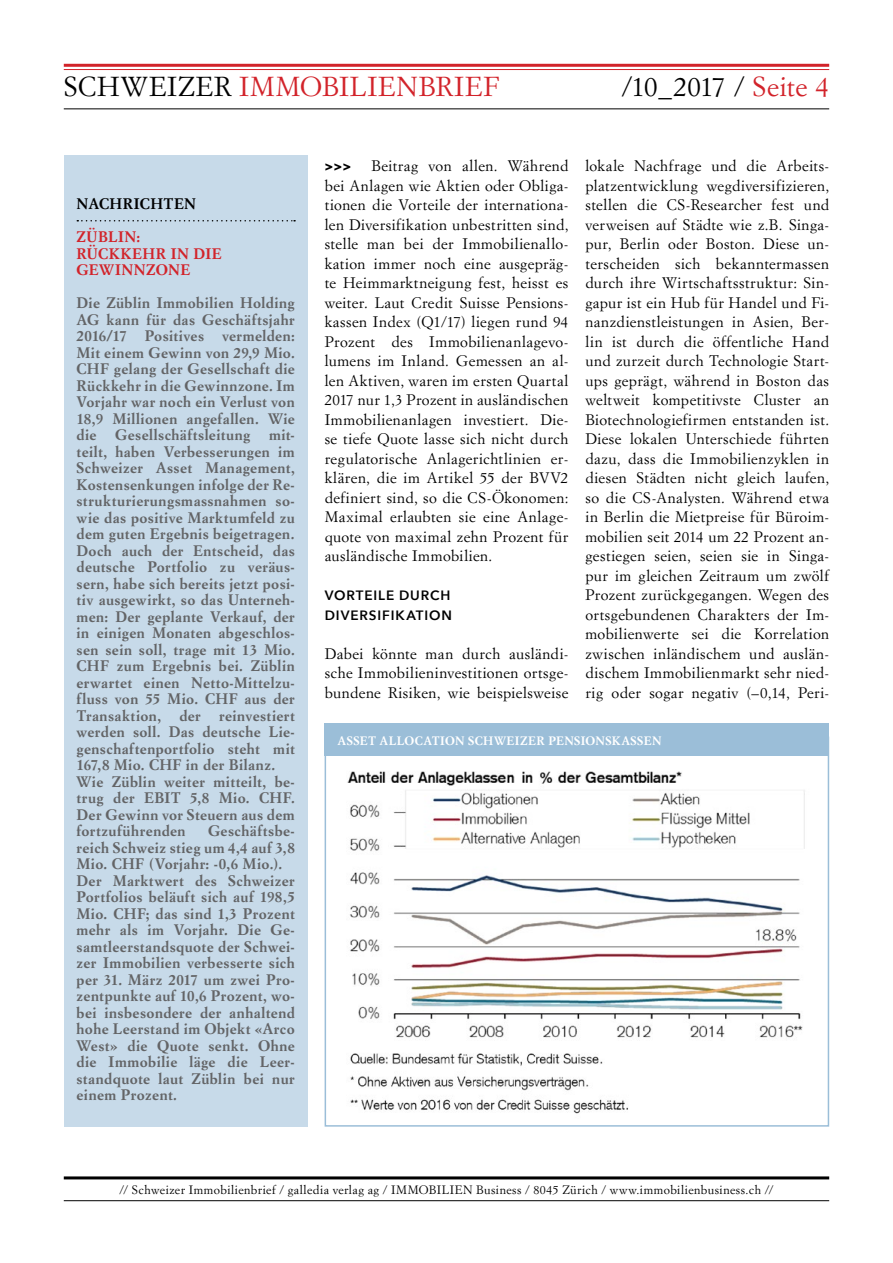
<style>
.page{position:relative;width:893px;height:1263px;background:#fff}
.page>*{position:absolute;margin:0;border:0;box-sizing:border-box;transform-origin:0 0}
.t1{font:27px "Simoncini Garamond Std";letter-spacing:.03em;color:#d2232a}
.t2{font:27px "Simoncini Garamond Std";letter-spacing:.005em;color:#000}
.t3{font:15px/19.5px "Simoncini Garamond Std";letter-spacing:.03em;color:#000;text-align:justify}
.t4{font:700 15px/16.5px "Simoncini Garamond Std";letter-spacing:.03em;color:#636466}
.t5{font:700 15px/16.5px "Simoncini Garamond Std";letter-spacing:.03em;color:#d2232a}
.t6{font:700 15px "Simoncini Garamond Std";letter-spacing:.03em;color:#000}
.t7{font:600 13.5px/19.5px "Avenir Next";letter-spacing:.065em;color:#000}
.t8{font:700 13.5px "Avenir Next";color:#000}
.t9{font:12px "Simoncini Garamond Std";letter-spacing:.04em;color:#000}
.t10{font:700 12px "Simoncini Garamond Std";letter-spacing:.03em;color:#fff}
.s1{color:#000}
.s2{color:#d2232a}
</style>
<div class="page">
<hr style="left:64px;top:1176px;width:765px;height:3px;background:#000">
<hr style="left:64px;top:1200px;width:765px;height:1px;background:#000">
<hr style="left:64px;top:64px;width:765px;height:3px;background:#d2232a">
<hr style="left:64px;top:69px;width:765px;height:1px;background:#d2232a">
<hr style="left:64px;top:108px;width:765px;height:1px;background:#000">
<div style="left:64px;top:155px;width:244px;height:972px;background:#c7dae9"></div>
<svg style="left:77px;top:220px;width:218px;height:1px"></svg>
<img style="left:347px;top:771px;width:458px;height:343px">
<div style="left:325px;top:724px;width:504px;height:32px;background:#9bbed8"></div>
<h1 class="t1" style="left:64px;top:70px;width:437px"><span class="s1">SCHWEIZER</span> IMMOBILIENBRIEF</h1>
<h1 class="t2" style="left:622px;top:70px;width:209px">/10_2017 / <span class="s2">Seite 4</span></h1>
<p class="t6" style="left:77px;top:195px;width:121px">NACHRICHTEN</p>
<p class="t5" style="left:77px;top:229px;width:147px">ZÜBLIN:<br>RÜCKKEHR IN DIE<br>GEWINNZONE</p>
<p class="t4" style="left:77px;top:295px;width:220px">Die Züblin Immobilien Holding<br>AG kann für das Geschäftsjahr<br>2016/17 Positives vermelden:<br>Mit einem Gewinn von 29,9 Mio.<br>CHF gelang der Gesellschaft die<br>Rückkehr in die Gewinnzone. Im<br>Vorjahr war noch ein Verlust von<br>18,9 Millionen angefallen. Wie die Gesellschäftsleitung mit&shy;teilt, haben Verbesserungen im<br>Schweizer Asset Management,<br>Kostensenkungen infolge der Re&shy;strukturierungsmassnahmen so&shy;wie das positive Marktumfeld zu dem guten Ergebnis beigetragen.<br>Doch auch der Entscheid, das deutsche Portfolio zu veräus&shy;sern, habe sich bereits jetzt posi&shy;tiv ausgewirkt, so das Unterneh&shy;men: Der geplante Verkauf, der in einigen Monaten abgeschlos&shy;sen sein soll, trage mit 13 Mio.<br>CHF zum Ergebnis bei. Züblin erwartet einen Netto-Mittelzu&shy;fluss von 55 Mio. CHF aus der<br>Transaktion, der reinvestiert werden soll. Das deutsche Lie&shy;genschaftenportfolio steht mit<br>167,8 Mio. CHF in der Bilanz.<br>Wie Züblin weiter mitteilt, be&shy;trug der EBIT 5,8 Mio. CHF.<br>Der Gewinn vor Steuern aus dem fortzuführenden</p>
<p class="t4" style="left:77px;top:823px;width:220px;text-indent:131px">Geschäftsbe&shy;reich Schweiz stieg um 4,4 auf 3,8<br>Mio. CHF (Vorjahr: -0,6 Mio.).<br>Der Marktwert des Schweizer<br>Portfolios beläuft sich auf 198,5<br>Mio. CHF; das sind 1,3 Prozent mehr als im Vorjahr. Die Ge&shy;samtleerstandsquote der Schwei&shy;zer Immobilien verbesserte sich per 31. März 2017 um zwei Pro&shy;zentpunkte auf 10,6 Prozent, wo&shy;bei insbesondere der anhaltend hohe Leerstand im Objekt «Arco<br>West» die Quote senkt. Ohne die Immobilie läge die Leer&shy;standquote laut Züblin bei nur einem Prozent.</p>
<p class="t3" style="left:325px;top:156px;width:245px;text-indent:47px">Beitrag von allen. Während bei Anlagen wie Aktien oder Obliga&shy;tionen die Vorteile der internationa&shy;len Diversifikation unbestritten sind, stelle man bei der Immobilienallo&shy;kation immer noch eine ausgepräg&shy;te Heimmarktneigung fest, heisst es weiter. Laut Credit Suisse Pensions&shy;kassen Index (Q1/17) liegen rund 94<br>Prozent des Immobilienanlagevo&shy;lumens im Inland. Gemessen an al&shy;len Aktiven, waren im ersten Quartal 2017 nur 1,3 Prozent in ausländischen Immobilienanlagen investiert. Die&shy;se tiefe Quote lasse sich nicht durch regulatorische Anlagerichtlinien er&shy;klären, die im Artikel 55 der BVV2 definiert sind, so die CS-Ökonomen:<br>Maximal erlaubten sie eine Anlage&shy;quote von maximal zehn Prozent für ausländische Immobilien.</p>
<p class="t7" style="left:325px;top:585px;width:129px">VORTEILE DURCH<br>DIVERSIFIKATION</p>
<p class="t3" style="left:325px;top:643px;width:245px">Dabei könnte man durch ausländi&shy;sche Immobilieninvestitionen ortsge&shy;bundene Risiken, wie beispielsweise</p>
<p class="t8" style="left:325px;top:155px;width:28px">&gt;&gt;&gt;</p>
<p class="t3" style="left:585px;top:156px;width:245px">lokale Nachfrage und die Arbeits&shy;platzentwicklung wegdiversifizieren, stellen die CS-Researcher fest und verweisen auf Städte wie z.B. Singa&shy;pur, Berlin oder Boston. Diese un&shy;terscheiden sich bekanntermassen durch ihre Wirtschaftsstruktur: Sin&shy;gapur ist ein Hub für Handel und Fi&shy;nanzdienstleistungen in Asien, Ber&shy;lin ist durch die öffentliche Hand und zurzeit durch Technologie Start&shy;ups geprägt, während in Boston das weltweit kompetitivste Cluster an Biotechnologiefirmen entstanden ist.<br>Diese lokalen Unterschiede führten dazu, dass die Immobilienzyklen in diesen Städten nicht gleich laufen, so die CS-Analysten. Während etwa in Berlin die Mietpreise für Büroim&shy;mobilien seit 2014 um 22 Prozent an&shy;gestiegen seien, seien sie in Singa&shy;pur im gleichen Zeitraum um zwölf Prozent zurückgegangen. Wegen des ortsgebundenen Charakters der Im&shy;mobilienwerte sei die Korrelation zwischen inländischem und auslän&shy;dischem Immobilienmarkt sehr nied&shy;rig oder sogar negativ (–0,14, Peri-</p>
<p class="t10" style="left:338px;top:733px;width:325px">ASSET ALLOCATION SCHWEIZER PENSIONSKASSEN</p>
<p class="t9" style="left:120px;top:1183px;width:655px">// Schweizer Immobilienbrief / galledia verlag ag / IMMOBILIEN Business / 8045 Zürich / www.immobilienbusiness.ch //</p>
</div>
